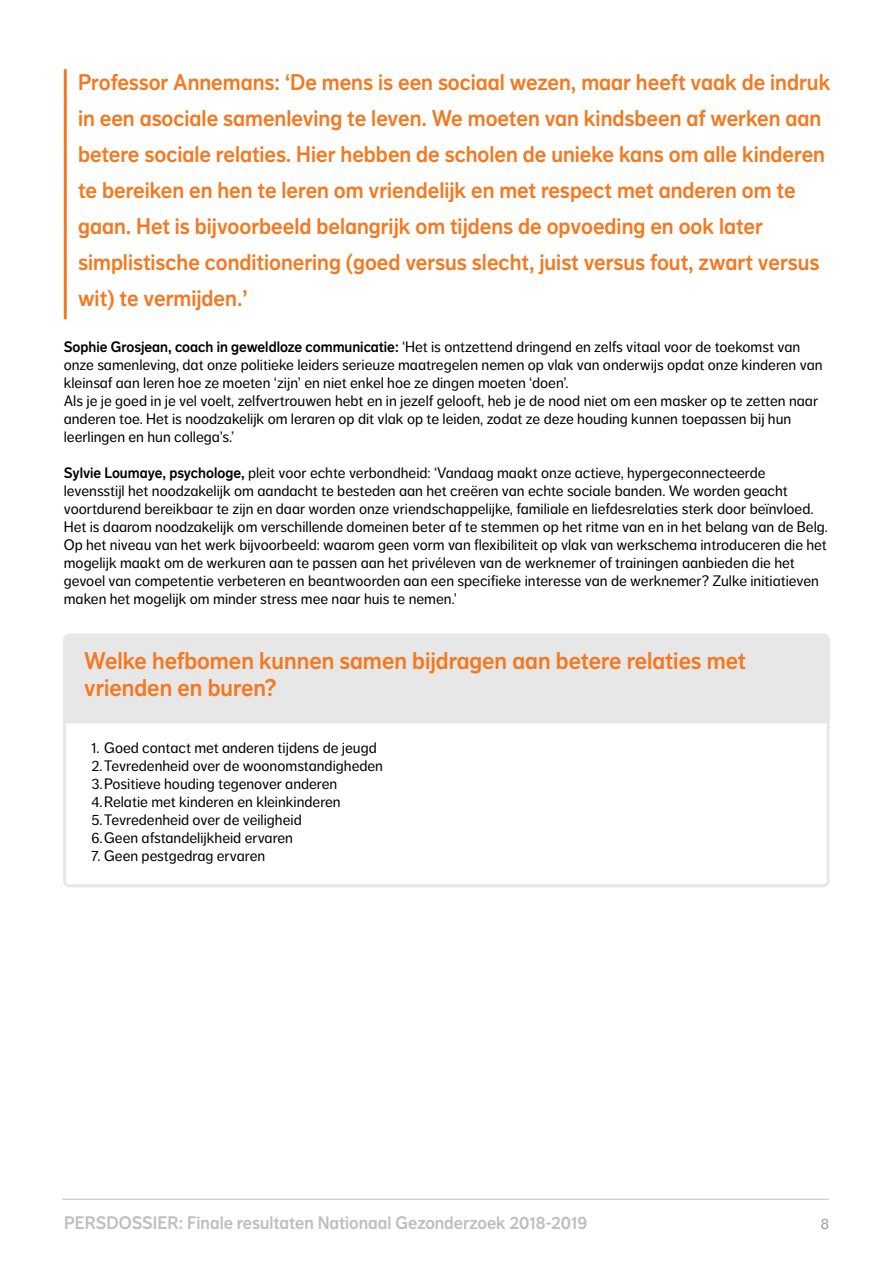
<style>
.page{position:relative;width:893px;height:1263px;background:#fff}
.page>*{position:absolute;margin:0;border:0;box-sizing:border-box;transform-origin:0 0}
.t1{font:24px/27px "NN Dagny Display";color:#f47920}
.t2{font:22.5px/36px "NN Dagny Display";color:#f47920}
.t3{font:18px "NN Dagny Display";color:#c0bfbf}
.t4{font:15px/18px "NN Dagny Text";color:#000}
.t5{font:15px "NN Dagny Text";color:#999a9b}
.s1{font-family:"NN Dagny Display"}
</style>
<div class="page">
<hr style="left:62px;top:1199px;width:767px;height:1px;background:#c0bfbf">
<hr style="left:64px;top:70px;width:3px;height:248px;background:#f47920">
<div style="left:63px;top:708px;width:766px;height:179px;border:3px solid #e7e7e7;border-radius:5px"></div>
<div style="left:63px;top:633px;width:767px;height:90px;background:#e7e7e7"></div>
<p class="t2" style="left:78px;top:64px;width:754px">Professor Annemans: ‘De mens is een sociaal wezen, maar heeft vaak de indruk in een asociale samenleving te leven. We moeten van kindsbeen af werken aan betere sociale relaties. Hier hebben de scholen de unieke kans om alle kinderen te bereiken en hen te leren om vriendelijk en met respect met anderen om te gaan. Het is bijvoorbeeld belangrijk om tijdens de opvoeding en ook later simplistische conditionering (goed versus slecht, juist versus fout, zwart versus wit) te vermijden.’</p>
<p class="t4" style="left:64px;top:338px;width:760px"><span class="s1">Sophie Grosjean, coach in geweldloze communicatie:</span> ‘Het is ontzettend dringend en zelfs vitaal voor de toekomst van onze samenleving, dat onze politieke leiders serieuze maatregelen nemen op vlak van onderwijs opdat onze kinderen van kleinsaf aan leren hoe ze moeten ‘zijn’ en niet enkel hoe ze dingen moeten ‘doen’.<br>Als je je goed in je vel voelt, zelfvertrouwen hebt en in jezelf gelooft, heb je de nood niet om een masker op te zetten naar anderen toe. Het is noodzakelijk om leraren op dit vlak op te leiden, zodat ze deze houding kunnen toepassen bij hun leerlingen en hun collega’s.’</p>
<p class="t4" style="left:64px;top:464px;width:765px"><span class="s1">Sylvie Loumaye, psychologe,</span> pleit voor echte verbondheid: ‘Vandaag maakt onze actieve, hypergeconnecteerde levensstijl het noodzakelijk om aandacht te besteden aan het creëren van echte sociale banden. We worden geacht voortdurend bereikbaar te zijn en daar worden onze vriendschappelijke, familiale en liefdesrelaties sterk door beïnvloed.<br>Het is daarom noodzakelijk om verschillende domeinen beter af te stemmen op het ritme van en in het belang van de Belg.<br>Op het niveau van het werk bijvoorbeeld: waarom geen vorm van flexibiliteit op vlak van werkschema introduceren die het mogelijk maakt om de werkuren aan te passen aan het privéleven van de werknemer of trainingen aanbieden die het gevoel van competentie verbeteren en beantwoorden aan een specifieke interesse van de werknemer? Zulke initiatieven maken het mogelijk om minder stress mee naar huis te nemen.’</p>
<h1 class="t1" style="left:84px;top:648px;width:663px">Welke hefbomen kunnen samen bijdragen aan betere relaties met vrienden en buren?</h1>
<p class="t4" style="left:91px;top:739px;width:293px">1. Goed contact met anderen tijdens de jeugd 2.Tevredenheid over de woonomstandigheden 3.Positieve houding tegenover anderen 4.Relatie met kinderen en kleinkinderen 5.Tevredenheid over de veiligheid<br>6.Geen afstandelijkheid ervaren</p>
<p class="t4" style="left:91px;top:847px;width:175px">7. Geen pestgedrag ervaren</p>
<p class="t3" style="left:64px;top:1212px;width:525px">PERSDOSSIER: Finale resultaten Nationaal Gezonderzoek 2018-2019</p>
<p class="t5" style="left:821px;top:1215px;width:10px">8</p>
</div>
